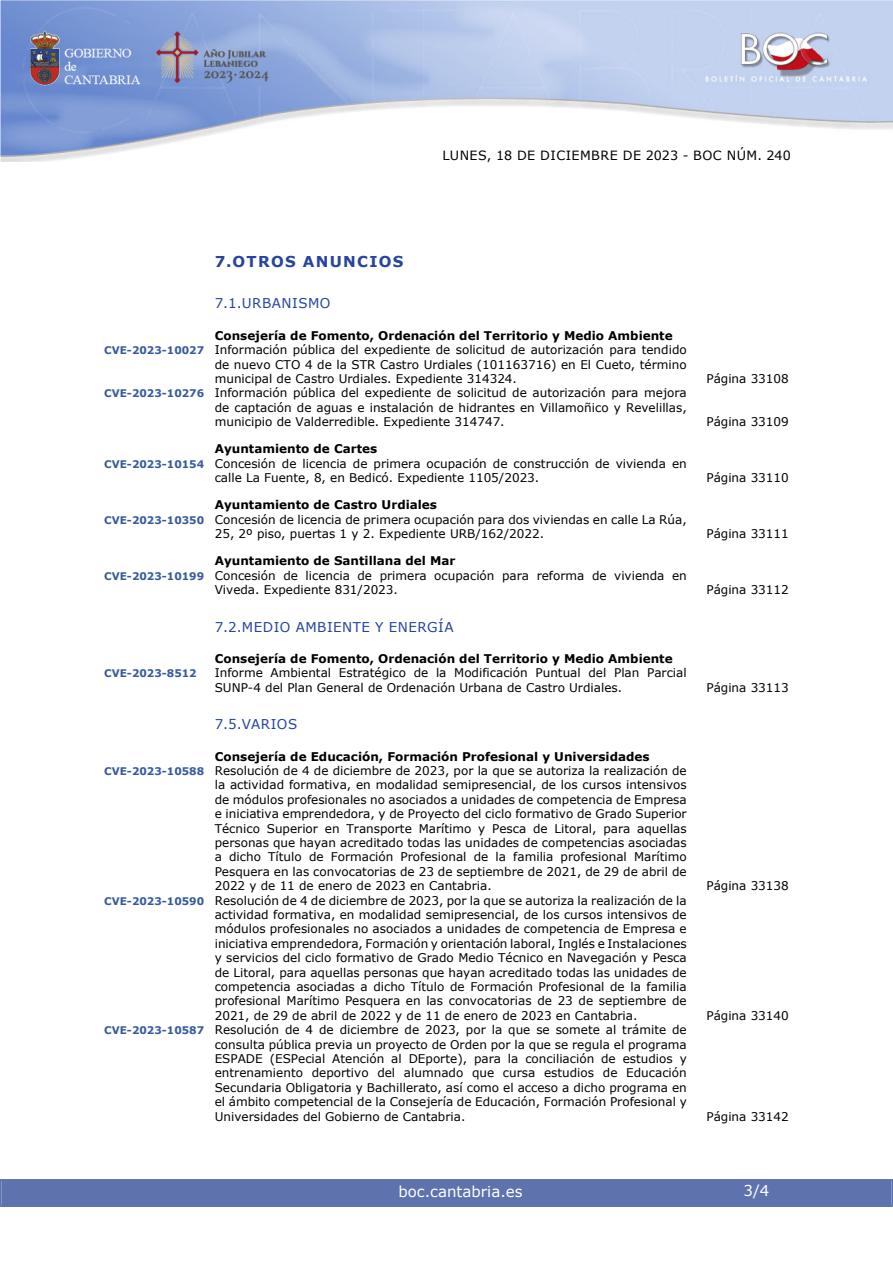
<style>
.page{position:relative;width:893px;height:1263px;background:#fff}
.page>*{position:absolute;margin:0;border:0;box-sizing:border-box;transform-origin:0 0}
.t1{font:15px "Verdana";color:#fff}
.indice_1{font:700 15px "Verdana";letter-spacing:.085em;color:#27459e}
.indice_2{font:13.5px "Verdana";letter-spacing:.035em;color:#27459e}
.t2{font:12.75px "Verdana";letter-spacing:.035em;color:#000}
.indice_4{font:12px/14.4px "Verdana";color:#000;text-align:justify}
.indice_3{font:700 12px "Verdana";color:#000}
.indice_4-2{font:700 10.5px "Verdana";color:#385b9e}
.s1{font-weight:700;font-size:10.5px;color:#385b9e}
</style>
<div class="page">
<img style="left:0;top:0;width:893px;height:161px">
<div style="left:2px;top:1180px;width:889px;height:27px;background:#5e73ae"></div>
<div style="left:0;top:1179px;width:893px;height:28px;border:2px solid #5e73ae"></div>
<p class="t2" style="left:442px;top:147px;width:350px">LUNES, 18 DE DICIEMBRE DE 2023 - BOC NÚM. 240</p>
<h2 class="indice_1" style="left:215px;top:251px;width:190px">7.OTROS ANUNCIOS</h2>
<h3 class="indice_2" style="left:215px;top:294px;width:117px">7.1.URBANISMO</h3>
<h4 class="indice_3" style="left:215px;top:327px;width:459px">Consejería de Fomento, Ordenación del Territorio y Medio Ambiente</h4>
<p class="indice_4" style="left:215px;top:342px;width:473px;text-indent:-111px"><span class="s1">CVE-2023-10027</span> Información pública del expediente de solicitud de autorización para tendido de nuevo CTO 4 de la STR Castro Urdiales (101163716) en El Cueto, término municipal de Castro Urdiales. Expediente 314324.</p>
<p class="indice_4" style="left:215px;top:386px;width:473px;text-indent:-111px"><span class="s1">CVE-2023-10276</span> Información pública del expediente de solicitud de autorización para mejora de captación de aguas e instalación de hidrantes en Villamoñico y Revelillas, municipio de Valderredible. Expediente 314747.</p>
<h4 class="indice_3" style="left:215px;top:440px;width:164px">Ayuntamiento de Cartes</h4>
<p class="indice_4" style="left:215px;top:456px;width:473px;text-indent:-111px"><span class="s1">CVE-2023-10154</span> Concesión de licencia de primera ocupación de construcción de vivienda en calle La Fuente, 8, en Bedicó. Expediente 1105/2023.</p>
<h4 class="indice_3" style="left:215px;top:496px;width:224px">Ayuntamiento de Castro Urdiales</h4>
<p class="indice_4" style="left:215px;top:512px;width:473px;text-indent:-111px"><span class="s1">CVE-2023-10350</span> Concesión de licencia de primera ocupación para dos viviendas en calle La Rúa,<br>25, 2º piso, puertas 1 y 2. Expediente URB/162/2022.</p>
<h4 class="indice_3" style="left:215px;top:552px;width:242px">Ayuntamiento de Santillana del Mar</h4>
<p class="indice_4" style="left:215px;top:568px;width:473px;text-indent:-111px"><span class="s1">CVE-2023-10199</span> Concesión de licencia de primera ocupación para reforma de vivienda en<br>Viveda. Expediente 831/2023.</p>
<h3 class="indice_2" style="left:215px;top:617px;width:240px">7.2.MEDIO AMBIENTE Y ENERGÍA</h3>
<h4 class="indice_3" style="left:215px;top:650px;width:459px">Consejería de Fomento, Ordenación del Territorio y Medio Ambiente</h4>
<p class="indice_4-2" style="left:104px;top:666px;width:94px">CVE-2023-8512</p>
<p class="indice_4" style="left:215px;top:666px;width:473px">Informe Ambiental Estratégico de la Modificación Puntual del Plan Parcial<br>SUNP-4 del Plan General de Ordenación Urbana de Castro Urdiales.</p>
<h3 class="indice_2" style="left:215px;top:715px;width:84px">7.5.VARIOS</h3>
<h4 class="indice_3" style="left:215px;top:748px;width:436px">Consejería de Educación, Formación Profesional y Universidades</h4>
<p class="indice_4" style="left:215px;top:763px;width:473px;text-indent:-111px"><span class="s1">CVE-2023-10588</span> Resolución de 4 de diciembre de 2023, por la que se autoriza la realización de la actividad formativa, en modalidad semipresencial, de los cursos intensivos de módulos profesionales no asociados a unidades de competencia de Empresa e iniciativa emprendedora, y de Proyecto del ciclo formativo de Grado Superior Técnico Superior en Transporte Marítimo y Pesca de Litoral, para aquellas personas que hayan acreditado todas las unidades de competencias asociadas a dicho Título de Formación Profesional de la familia profesional Marítimo Pesquera en las convocatorias de 23 de septiembre de 2021, de 29 de abril de 2022 y de 11 de enero de 2023 en Cantabria.</p>
<p class="indice_4" style="left:215px;top:893px;width:473px;text-indent:-111px"><span class="s1">CVE-2023-10590</span> Resolución de 4 de diciembre de 2023, por la que se autoriza la realización de la actividad formativa, en modalidad semipresencial, de los cursos intensivos de módulos profesionales no asociados a unidades de competencia de Empresa e iniciativa emprendedora, Formación y orientación laboral, Inglés e Instalaciones y servicios del ciclo formativo de Grado Medio Técnico en Navegación y Pesca de Litoral, para aquellas personas que hayan acreditado todas las unidades de competencia asociadas a dicho Título de Formación Profesional de la familia profesional Marítimo Pesquera en las convocatorias de 23 de septiembre de 2021, de 29 de abril de 2022 y de 11 de enero de 2023 en Cantabria.</p>
<p class="indice_4" style="left:215px;top:1022px;width:473px;text-indent:-111px"><span class="s1">CVE-2023-10587</span> Resolución de 4 de diciembre de 2023, por la que se somete al trámite de consulta pública previa un proyecto de Orden por la que se regula el programa ESPADE (ESPecial Atención al DEporte), para la conciliación de estudios y entrenamiento deportivo del alumnado que cursa estudios de Educación Secundaria Obligatoria y Bachillerato, así como el acceso a dicho programa en el ámbito competencial de la Consejería de Educación, Formación Profesional y Universidades del Gobierno de Cantabria.</p>
<p class="indice_4" style="left:706px;top:371px;width:84px">Página 33108</p>
<p class="indice_4" style="left:706px;top:414px;width:84px">Página 33109</p>
<p class="indice_4" style="left:706px;top:470px;width:84px">Página 33110</p>
<p class="indice_4" style="left:706px;top:526px;width:84px">Página 33111</p>
<p class="indice_4" style="left:706px;top:582px;width:84px">Página 33112</p>
<p class="indice_4" style="left:706px;top:680px;width:84px">Página 33113</p>
<p class="indice_4" style="left:706px;top:878px;width:84px">Página 33138</p>
<p class="indice_4" style="left:706px;top:1008px;width:84px">Página 33140</p>
<p class="indice_4" style="left:706px;top:1109px;width:84px">Página 33142</p>
<p class="t1" style="left:398px;top:1181px;width:126px">boc.cantabria.es</p>
<p class="t1" style="left:744px;top:1180px;width:27px">3/4</p>
</div>
